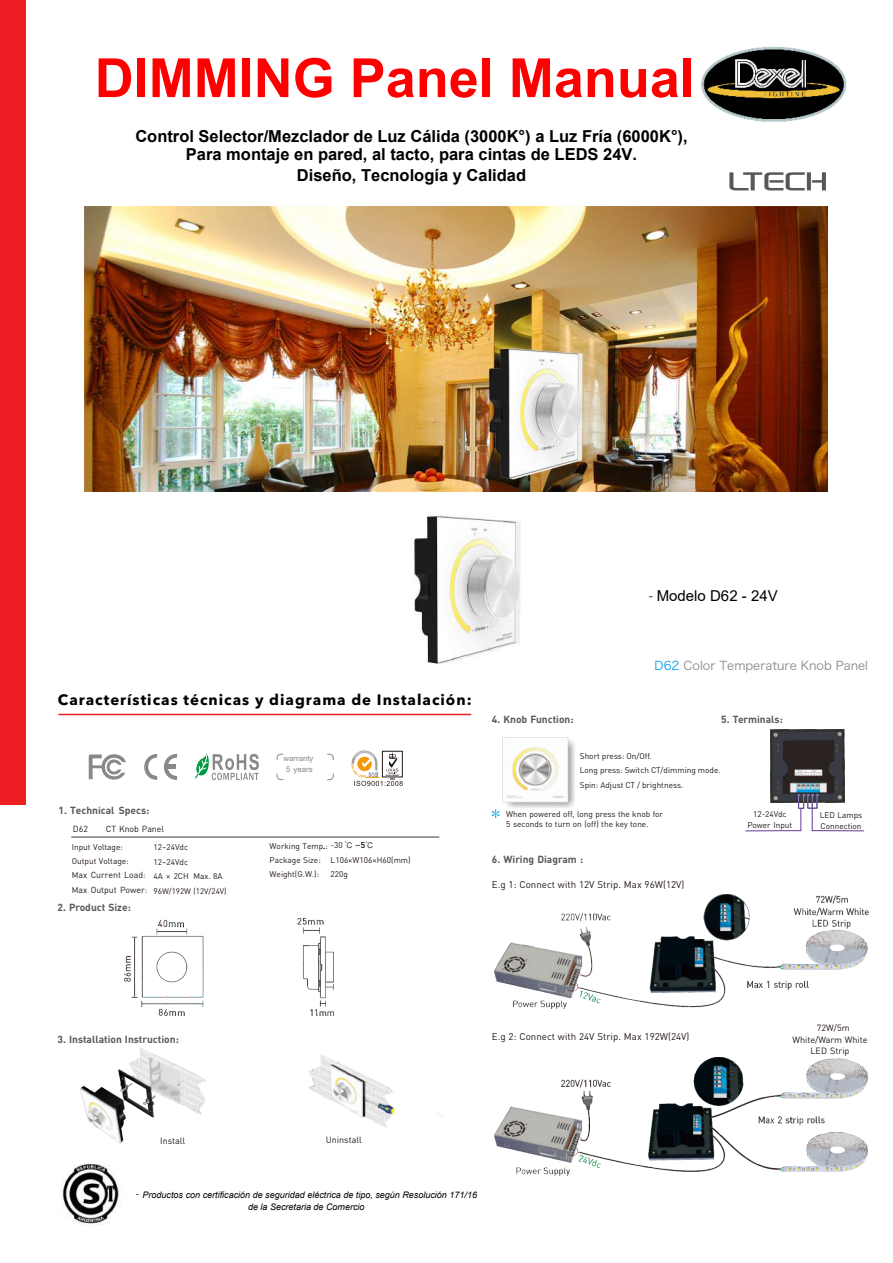
<style>
.page{position:relative;width:893px;height:1263px;background:#fff}
.page>*{position:absolute;margin:0;border:0;box-sizing:border-box;transform-origin:0 0}
.t1{font:700 54px "Arial";color:#f00}
.t2{font:700 16.5px/17.9px "Arial";color:#000;text-align:center}
.t3{font:700 15px "Avenir Next LT Pro";letter-spacing:.065em;color:#000}
.t4{font:15px "Arial";color:#000}
.t5{font:12px "Hiragino Sans GB W3";color:#898989}
.t6{font:700 10.2px "DIN Pro";color:#595857}
.t7{font:9.75px "DIN Pro";color:#231916}
.t8{font:italic 9px/11.7px "Arial";color:#000;text-align:center}
.t9{font:9px/11.6px "DIN Pro";color:#231916;text-align:center}
.t10{font:8.7px/14.7px "DIN Pro";color:#231916}
.t11{font:8.25px/14.1px "DIN Pro";color:#231916}
.t12{font:7.95px "DIN Pro";color:#231916}
.t13{font:7.8px/10.6px "Arial";color:#898989;text-align:center}
.s1{font-family:"Klavika";font-weight:300}
.s2{font-style:inherit}
.s3{font-size:8.25px}
.s4{font-family:"Sim Hei"}
.s5{font-family:"Microsoft Ya Hei"}
.s6{font-family:"Hiragino Sans GB W6"}
.s7{color:#00a1e9}
.s8{font-family:"Klavika";font-weight:300;font-style:normal;font-size:12px}
</style>
<div class="page">
<div style="left:0;top:0;width:26px;height:804px;background:#ee1d23"></div>
<hr style="left:58px;top:714px;width:413px;height:1px;background:#ee1d23">
<img style="left:701px;top:47px;width:146px;height:75px">
<img style="left:84px;top:206px;width:743px;height:286px">
<img style="left:414px;top:515px;width:107px;height:149px">
<svg style="left:89px;top:754px;width:37px;height:26px"></svg>
<svg style="left:144px;top:754px;width:33px;height:26px"></svg>
<svg style="left:195px;top:753px;width:64px;height:27px"></svg>
<svg style="left:276px;top:753px;width:58px;height:27px"></svg>
<svg style="left:351px;top:750px;width:52px;height:36px"></svg>
<img style="left:62px;top:1164px;width:57px;height:60px">
<svg style="left:729px;top:172px;width:97px;height:18px"></svg>
<hr style="left:71px;top:837px;width:368px;height:1px;background:#3f3b3a">
<img style="left:124px;top:918px;width:210px;height:98px">
<img style="left:308px;top:1054px;width:134px;height:74px">
<img style="left:81px;top:1047px;width:125px;height:96px">
<img style="left:770px;top:729px;width:74px;height:65px">
<svg style="left:745px;top:794px;width:120px;height:37px"></svg>
<svg style="left:491px;top:809px;width:9px;height:9px"></svg>
<img style="left:503px;top:737px;width:72px;height:71px">
<img style="left:494px;top:1058px;width:373px;height:117px">
<img style="left:494px;top:894px;width:374px;height:115px">
<h1 class="t1" style="left:95px;top:40px;width:602px">DIMMING Panel Manual</h1>
<h2 class="t2" style="left:135px;top:127px;width:554px">Control Selector/Mezclador de Luz Cálida (3000K°) a Luz Fría (6000K°),<br>Para montaje en pared, al tacto, para cintas de LEDS 24V.</h2>
<h2 class="t2" style="left:297px;top:167px;width:231px">Diseño, Tecnología y Calidad</h2>
<h3 class="t4" style="left:648px;top:585px;width:131px"><span class="s1">-</span> Modelo D<span class="s2">62</span> - 24V</h3>
<h3 class="t3" style="left:58px;top:690px;width:415px">Características técnicas y diagrama de Instalación:</h3>
<p class="t6" style="left:59px;top:806px;width:92px">1. Technical Specs:</p>
<p class="t10" style="left:73px;top:822px;width:17px">D62</p>
<p class="t10" style="left:106px;top:822px;width:60px">CT Knob Panel</p>
<p class="t11" style="left:153px;top:841px;width:36px">12~24Vdc</p>
<p class="t11" style="left:153px;top:870px;width:71px">4A × 2CH Max. 8A</p>
<p class="t12" style="left:153px;top:887px;width:75px"><span class="s3">96</span>W/192W (12V/24V)</p>
<p class="t11" style="left:72px;top:841px;width:58px">Input Voltage:<br>Output Voltage:</p>
<p class="t10" style="left:72px;top:869px;width:77px"><span class="s3">M</span>ax Current Load<span class="s3">:<br>M</span>ax Output Power<span class="s3">:</span></p>
<p class="t11" style="left:153px;top:855px;width:36px">12~24Vdc</p>
<p class="t6" style="left:58px;top:903px;width:75px">2. Product Size:</p>
<p class="t13" style="left:284px;top:754px;width:31px">warranty<br>5 years</p>
<p class="t11" style="left:331px;top:839px;width:82px">-30 <span class="s4">℃</span> <span class="s5">~</span>5<span class="s4">℃<br></span>L106×W106×H60(mm)<br>220g</p>
<p class="t11" style="left:270px;top:840px;width:60px">Working Temp<span class="s6">.</span>:<br>Package Size:<br>Weight(G.W.):</p>
<h3 class="t5" style="left:655px;top:660px;width:215px"><span class="s7">D62</span> Color Temperature Knob Panel</h3>
<p class="t6" style="left:492px;top:715px;width:83px">4. Knob Function:</p>
<p class="t6" style="left:721px;top:715px;width:63px">5. Terminals:</p>
<p class="t11" style="left:580px;top:750px;width:142px">Short press: On/Off.<br>Long press: Switch CT/dimming mode.<br>Spin: Adjust CT / brightness.</p>
<p class="t11" style="left:506px;top:809px;width:158px;line-height:10.5px">When powered off, long press the knob for<br>5 seconds to turn on (off) the key tone.</p>
<p class="t11" style="left:820px;top:811px;width:44px;line-height:10.5px">LED Lamps<br>Connection</p>
<p class="t6" style="left:492px;top:855px;width:93px">6. Wiring Diagram :</p>
<p class="t7" style="left:492px;top:880px;width:194px">E.g 1: Connect with 12V Strip. Max 96W(12V)</p>
<p class="t11" style="left:747px;top:810px;width:46px;line-height:10.4px;text-align:center">12-24Vdc<br>Power Input</p>
<p class="t6" style="left:58px;top:1035px;width:123px">3. Installation Instruction:</p>
<p class="t9" style="left:817px;top:1023px;width:34px">72W/5m</p>
<p class="t7" style="left:492px;top:1033px;width:199px">E.g 2: Connect with 24V Strip. Max 192W(24V)</p>
<p class="t9" style="left:792px;top:1035px;width:77px">White/Warm White<br>LED Strip</p>
<p class="t9" style="left:160px;top:1135px;width:27px">Install</p>
<p class="t9" style="left:326px;top:1134px;width:37px">Uninstall</p>
<p class="t8" style="left:136px;top:1189px;width:343px"><span class="s8">-</span> Productos con certificación de seguridad eléctrica de tipo, según Resolución 171/16 de la Secretaria de Comercio</p>
</div>
